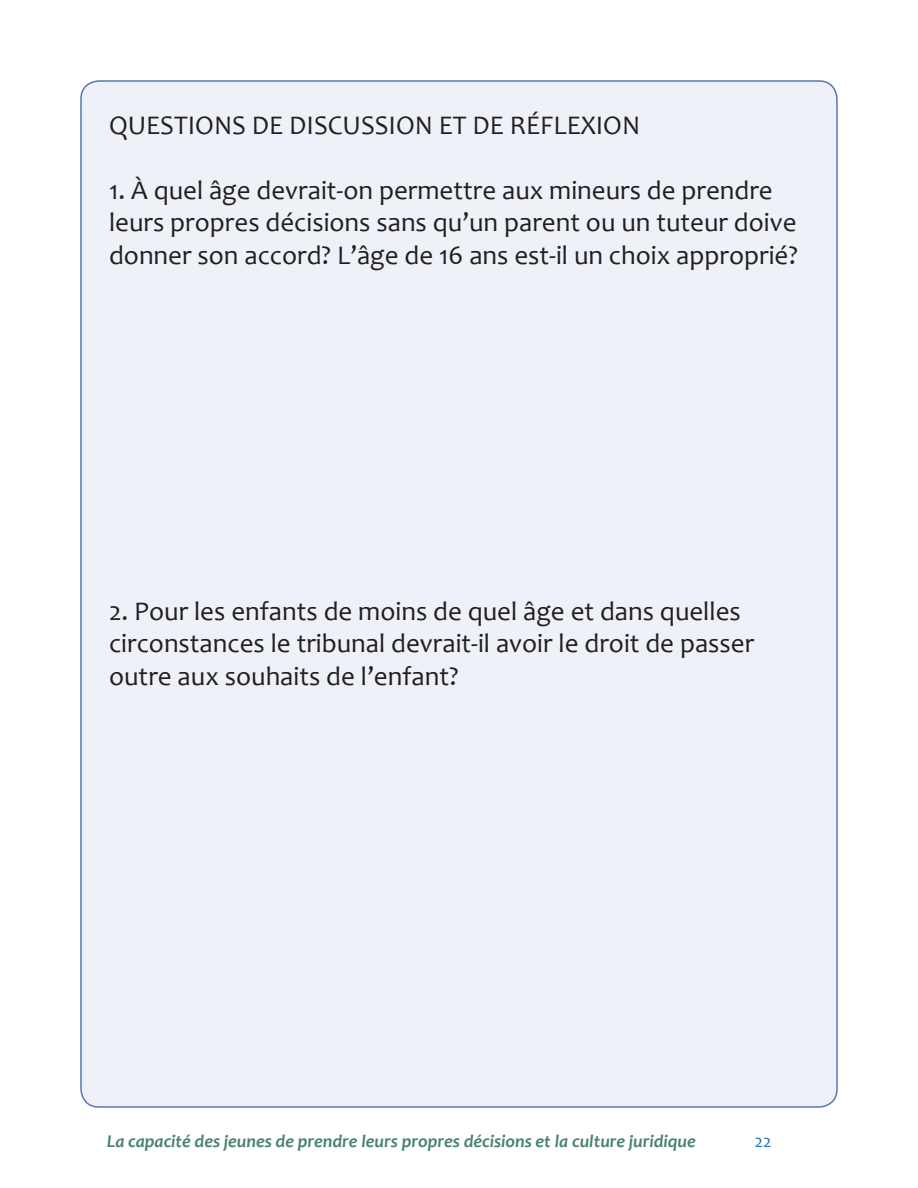
<style>
.page{position:relative;width:918px;height:1188px;background:#fff}
.page>*{position:absolute;margin:0;border:0;box-sizing:border-box;transform-origin:0 0}
.Paragraph_Style_3{font:27px/32.4px "Candara";color:#231f20}
.t1{font:italic 700 18px "Candara";color:#49846e}
.t2{font:18px "Candara";color:#2972b9}
</style>
<div class="page">
<div style="left:81px;top:81px;width:756px;height:1026px;background:#eef1f7;border-radius:18px"></div>
<p class="Paragraph_Style_3" style="left:109px;top:109px;width:533px">QUESTIONS DE DISCUSSION ET DE RÉFLEXION</p>
<p class="Paragraph_Style_3" style="left:109px;top:174px;width:690px">1. À quel âge devrait-on permettre aux mineurs de prendre leurs propres décisions sans qu’un parent ou un tuteur doive donner son accord? L’âge de 16 ans est-il un choix approprié?</p>
<p class="Paragraph_Style_3" style="left:109px;top:595px;width:647px">2. Pour les enfants de moins de quel âge et dans quelles circonstances le tribunal devrait-il avoir le droit de passer outre aux souhaits de l’enfant?</p>
<p class="t1" style="left:107px;top:1130px;width:590px">La capacité des jeunes de prendre leurs propres décisions et la culture juridique</p>
<p class="t2" style="left:755px;top:1130px;width:18px">22</p>
</div>
